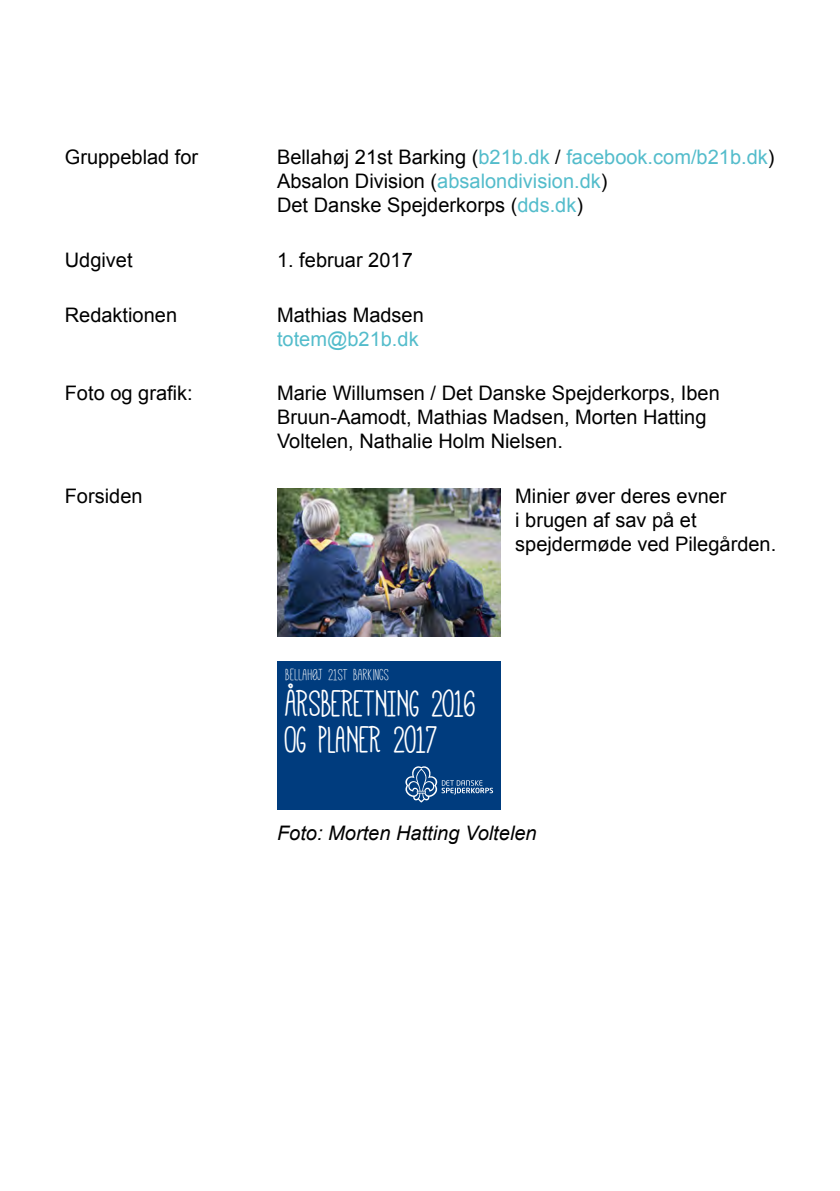
<style>
.page{position:relative;width:840px;height:1191px;background:#fff}
.page>*{position:absolute;margin:0;border:0;box-sizing:border-box;transform-origin:0 0}
.t1{font:42px/36px "Mathlete Bulky";color:#fff}
.t2{font:20px/24px "Arial";color:#000}
.t3{font:italic 20px "Arial";color:#000}
.t4{font:20px "Arial";color:#53bccb}
.t5{font:18px "Mathlete Skinny";color:#fff}
.s1{color:#53bccb}
</style>
<div class="page">
<div style="left:277px;top:661px;width:223px;height:148px;background:#003c7e"></div>
<svg style="left:405px;top:766px;width:88px;height:36px"></svg>
<img style="left:277px;top:488px;width:223px;height:148px">
<p class="t2" style="left:65px;top:145px;width:135px">Gruppeblad for</p>
<p class="t2" style="left:277px;top:145px;width:498px">Bellahøj 21st Barking (<span class="s1">b21b.dk</span> / <span class="s1">facebook.com/b21b.dk</span>)<br>Absalon Division (<span class="s1">absalondivision.dk</span>)<br>Det Danske Spejderkorps (<span class="s1">dds.dk</span>)</p>
<p class="t2" style="left:65px;top:248px;width:69px">Udgivet</p>
<p class="t2" style="left:277px;top:248px;width:137px">1. februar 2017</p>
<p class="t2" style="left:65px;top:303px;width:114px">Redaktionen</p>
<p class="t2" style="left:277px;top:303px;width:148px">Mathias Madsen</p>
<p class="t4" style="left:277px;top:325px;width:143px">totem@b21b.dk</p>
<p class="t2" style="left:65px;top:381px;width:129px">Foto og grafik:</p>
<p class="t2" style="left:277px;top:381px;width:444px">Marie Willumsen / Det Danske Spejderkorps, Iben<br>Bruun-Aamodt, Mathias Madsen, Morten Hatting<br>Voltelen, Nathalie Holm Nielsen.</p>
<p class="t2" style="left:65px;top:484px;width:79px">Forsiden</p>
<p class="t2" style="left:515px;top:484px;width:262px">Minier øver deres evner<br>i brugen af sav på et spejdermøde ved Pilegården.</p>
<p class="t5" style="left:285px;top:666px;width:105px">BELLAHØJ 21ST BARKINGS</p>
<h1 class="t1" style="left:285px;top:685px;width:192px">ÅRSBERETNING 2016<br>OG PLANER 2017</h1>
<p class="t3" style="left:277px;top:820px;width:261px">Foto: Morten Hatting Voltelen</p>
</div>
